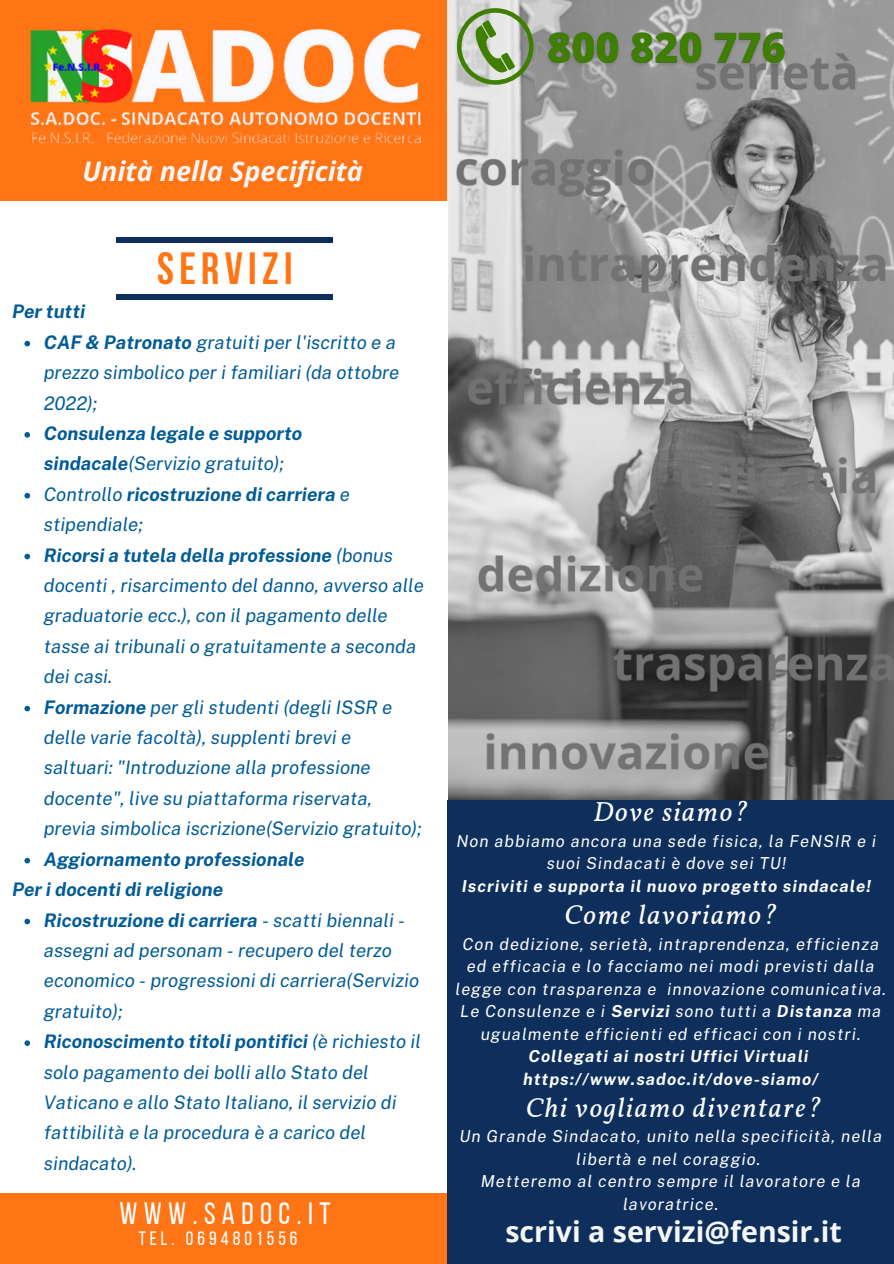
<style>
.page{position:relative;width:894px;height:1264px;background:#fff}
.page>*{position:absolute;margin:0;border:0;box-sizing:border-box;transform-origin:0 0}
.t1{font:700 45px "Bebas Neue";letter-spacing:.12em;color:#ff7415}
.t2{font:30.75px "Bebas Neue";letter-spacing:.21em;color:#fff}
.t3{font:700 28.5px "Open Sans";color:#f6f6f6}
.t4{font:italic 27.45px "Vollkorn";letter-spacing:.06em;color:#fff}
.t5{font:italic 700 27px "Open Sans";color:#f6f6f6}
.t6{font:19.5px "Bebas Neue";letter-spacing:.21em;color:#fff}
.t7{font:italic 18.75px/30.5px "Public Sans";color:#005b96}
.t8{font:italic 700 18.75px "Public Sans";color:#005b96}
.t9{font:italic 16.5px/22.5px "Public Sans";letter-spacing:.06em;color:#fff;text-align:center}
.t10{font:italic 700 16.5px/22.5px "Public Sans";letter-spacing:.06em;color:#fff;text-align:center}
.s1{font-weight:700}
</style>
<div class="page">
<div style="left:0;top:0;width:893px;height:1263px;background:#ff7415"></div>
<img style="left:447px;top:0;width:446px;height:799px">
<div style="left:0;top:201px;width:447px;height:991px;background:#fff"></div>
<div style="left:447px;top:799px;width:446px;height:464px;background:#0e2f5c"></div>
<div style="left:117px;top:237px;width:216px;height:6px;background:#0e2f5c"></div>
<div style="left:117px;top:295px;width:216px;height:5px;background:#0e2f5c"></div>
<img style="left:452px;top:46px;width:441px;height:732px">
<svg style="left:471px;top:8px;width:62px;height:77px;background:#a1b58d"></svg>
<img style="left:30px;top:0;width:441px;height:211px">
<svg style="left:24px;top:341px;width:6px;height:5px"></svg>
<svg style="left:24px;top:432px;width:6px;height:5px"></svg>
<svg style="left:24px;top:493px;width:6px;height:5px"></svg>
<svg style="left:24px;top:553px;width:6px;height:6px"></svg>
<svg style="left:24px;top:705px;width:6px;height:6px"></svg>
<svg style="left:24px;top:857px;width:6px;height:6px"></svg>
<svg style="left:24px;top:918px;width:6px;height:6px"></svg>
<svg style="left:24px;top:1040px;width:6px;height:5px"></svg>
<img style="left:541px;top:13px;width:250px;height:69px">
<h3 class="t5" style="left:83px;top:152px;width:282px">Unità nella Specificità</h3>
<p class="t8" style="left:12px;top:300px;width:75px">Per tutti</p>
<h1 class="t1" style="left:157px;top:251px;width:137px">SERVIZI</h1>
<p class="t7" style="left:44px;top:326px;width:357px"><span class="s1">CAF &amp; Patronato</span> gratuiti per l'iscritto e a prezzo simbolico per i familiari (da ottobre<br>2022);</p>
<p class="t7" style="left:44px;top:418px;width:381px"><span class="s1">Consulenza legale e supporto sindacale</span>(Servizio gratuito);<br>Controllo <span class="s1">ricostruzione di carriera</span> e stipendiale;<br><span class="s1">Ricorsi a tutela della professione</span> (bonus docenti , risarcimento del danno, avverso alle graduatorie ecc.), con il pagamento delle tasse ai tribunali o gratuitamente a seconda dei casi.<br><span class="s1">Formazione</span> per gli studenti (degli ISSR e delle varie facoltà), supplenti brevi e saltuari: "Introduzione alla professione docente", live su piattaforma riservata, previa simbolica iscrizione(Servizio gratuito);</p>
<p class="t8" style="left:44px;top:848px;width:262px">Aggiornamento professionale</p>
<p class="t8" style="left:12px;top:878px;width:212px">Per i docenti di religione</p>
<h3 class="t4" style="left:593px;top:795px;width:156px">Dove siamo?</h3>
<p class="t9" style="left:456px;top:829px;width:421px">Non abbiamo ancora una sede fisica, la FeNSIR e i suoi Sindacati è dove sei TU!</p>
<p class="t10" style="left:461px;top:874px;width:410px">Iscriviti e supporta il nuovo progetto sindacale!</p>
<h3 class="t4" style="left:564px;top:897px;width:214px">Come lavoriamo?</h3>
<p class="t7" style="left:44px;top:904px;width:378px"><span class="s1">Ricostruzione di carriera</span> - scatti biennali - assegni ad personam - recupero del terzo economico - progressioni di carriera(Servizio gratuito);<br><span class="s1">Riconoscimento titoli pontifici</span> (è richiesto il solo pagamento dei bolli allo Stato del Vaticano e allo Stato Italiano, il servizio di fattibilità e la procedura è a carico del sindacato).</p>
<p class="t9" style="left:455px;top:932px;width:432px">Con dedizione, serietà, intraprendenza, efficienza ed efficacia e lo facciamo nei modi previsti dalla legge con trasparenza e innovazione comunicativa.<br>Le Consulenze e i <span class="s1">Servizi</span> sono tutti a <span class="s1">Distanza</span> ma ugualmente efficienti ed efficaci con i nostri.</p>
<p class="t10" style="left:523px;top:1044px;width:297px">Collegati ai nostri Uffici Virtuali https://www.sadoc.it/dove-siamo/</p>
<h3 class="t4" style="left:525px;top:1090px;width:297px">Chi vogliamo diventare?</h3>
<p class="t9" style="left:459px;top:1125px;width:424px">Un Grande Sindacato, unito nella specificità, nella libertà e nel coraggio.<br>Metteremo al centro sempre il lavoratore e la lavoratrice.</p>
<h2 class="t2" style="left:119px;top:1200px;width:212px">WWW.SADOC.IT</h2>
<p class="t6" style="left:139px;top:1230px;width:160px">TEL. 0694801556</p>
<h3 class="t3" style="left:505px;top:1211px;width:338px">scrivi a servizi@fensir.it</h3>
</div>
